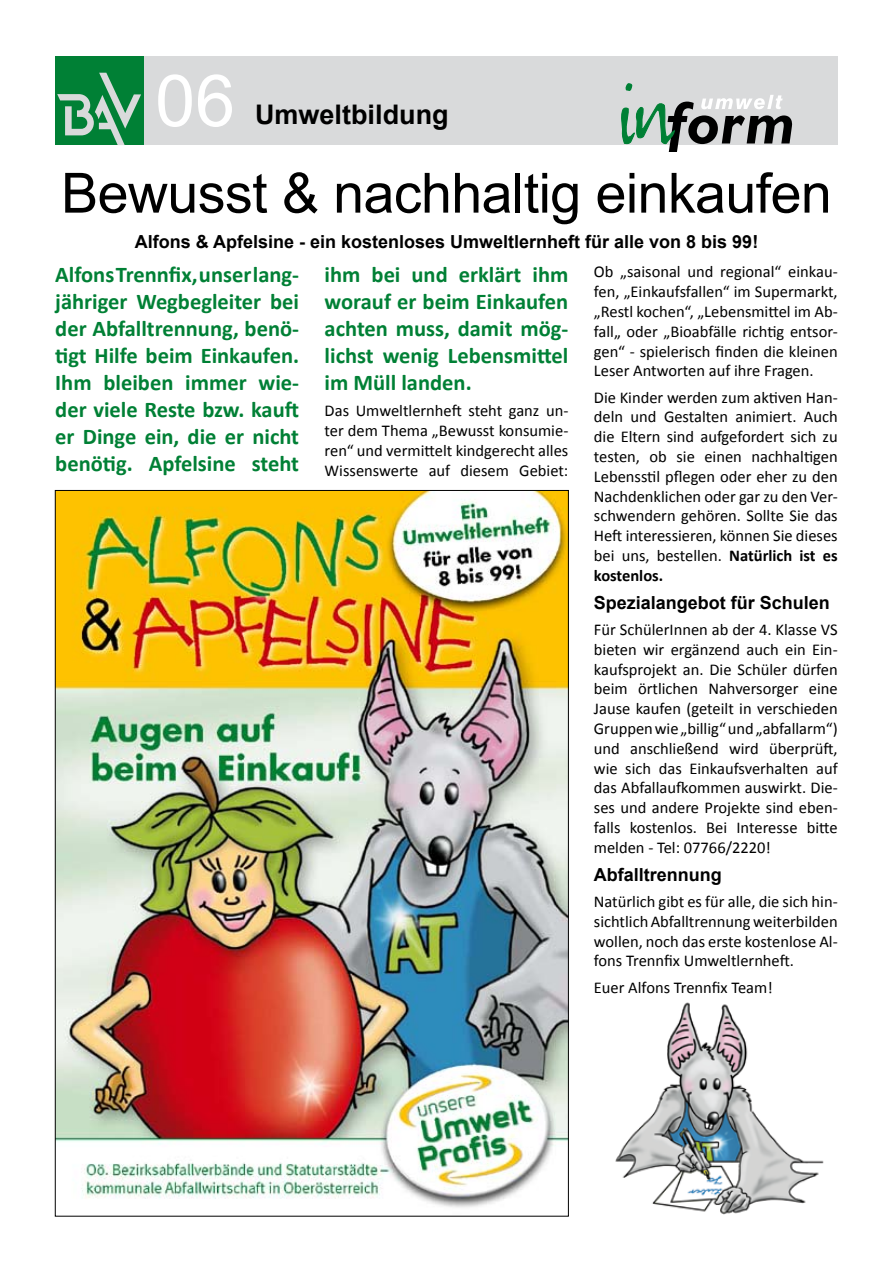
<style>
.page{position:relative;width:893px;height:1263px;background:#fff}
.page>*{position:absolute;margin:0;border:0;box-sizing:border-box;transform-origin:0 0}
.t1{font:72px "Arial";color:#fff}
.t2{font:55.5px "Arial";letter-spacing:-.01em;color:#000}
.t3{font:700 27px "Arial";color:#000}
.t4{font:700 22.5px/27px "Calibri";color:#008035;text-align:justify}
.t5{font:700 18px "Arial";color:#000}
.t6{font:16.5px/19.8px "Calibri";color:#000;text-align:justify}
.s1{font-weight:700}
</style>
<div class="page">
<div style="left:60px;top:57px;width:778px;height:88px;background:#d9dadb"></div>
<div style="left:55px;top:57px;width:88px;height:88px;background:#008035"></div>
<svg style="left:57px;top:73px;width:84px;height:72px"></svg>
<svg style="left:621px;top:83px;width:172px;height:68px"></svg>
<img style="left:57px;top:492px;width:510px;height:716px">
<img style="left:615px;top:1002px;width:209px;height:213px">
<h1 class="t1" style="left:155px;top:54px;width:82px">06</h1>
<h3 class="t3" style="left:255px;top:97px;width:195px">Umweltbildung</h3>
<h2 class="t2" style="left:61px;top:157px;width:772px">Bewusst &amp; nachhaltig einkaufen</h2>
<p class="t5" style="left:135px;top:230px;width:625px">Alfons &amp; Apfelsine - ein kostenloses Umweltlernheft für alle von 8 bis 99!</p>
<h3 class="t4" style="left:55px;top:261px;width:245px">Alfons Trennfix, unser lang&shy;jähriger Wegbegleiter bei der Abfalltrennung, benö&shy;tigt Hilfe beim Einkaufen.<br>Ihm bleiben immer wie&shy;der viele Reste bzw. kauft er Dinge ein, die er nicht benötig. Apfelsine steht</h3>
<h3 class="t4" style="left:325px;top:261px;width:245px">ihm bei und erklärt ihm worauf er beim Einkaufen achten muss, damit mög&shy;lichst wenig Lebensmittel im Müll landen.</h3>
<p class="t6" style="left:594px;top:262px;width:245px">Ob „saisonal und regional“ einkau&shy;fen, „Einkaufsfallen“ im Supermarkt, „Restl kochen“, „Lebensmittel im Ab&shy;fall„ oder „Bioabfälle richtig entsor&shy;gen“ - spielerisch finden die kleinen Leser Antworten auf ihre Fragen.</p>
<p class="t6" style="left:594px;top:387px;width:245px">Die Kinder werden zum aktiven Han&shy;deln und Gestalten animiert. Auch die Eltern sind aufgefordert sich zu testen, ob sie einen nachhaltigen Lebensstil pflegen oder eher zu den Nachdenklichen oder gar zu den Ver&shy;schwendern gehören. Sollte Sie das Heft interessieren, können Sie dieses bei uns, bestellen. <span class="s1">Natürlich ist es kostenlos.</span></p>
<p class="t5" style="left:594px;top:590px;width:238px">Spezialangebot für Schulen</p>
<p class="t6" style="left:594px;top:620px;width:245px">Für SchülerInnen ab der 4. Klasse VS bieten wir ergänzend auch ein Ein&shy;kaufsprojekt an. Die Schüler dürfen beim örtlichen Nahversorger eine Jause kaufen (geteilt in verschieden Gruppen wie „billig“ und „abfallarm“) und anschließend wird überprüft, wie sich das Einkaufsverhalten auf das Abfallaufkommen auswirkt. Die&shy;ses und andere Projekte sind eben&shy;falls kostenlos. Bei Interesse bitte melden - Tel: 07766/2220!</p>
<p class="t5" style="left:594px;top:862px;width:129px">Abfalltrennung</p>
<p class="t6" style="left:594px;top:892px;width:245px">Natürlich gibt es für alle, die sich hin&shy;sichtlich Abfalltrennung weiterbilden wollen, noch das erste kostenlose Al&shy;fons Trennfix Umweltlernheft.</p>
<p class="t6" style="left:594px;top:977px;width:180px">Euer Alfons Trennfix Team!</p>
<p class="t6" style="left:325px;top:401px;width:245px">Das Umweltlernheft steht ganz un&shy;ter dem Thema „Bewusst konsumie&shy;ren“ und vermittelt kindgerecht alles Wissenswerte auf diesem Gebiet:</p>
</div>
